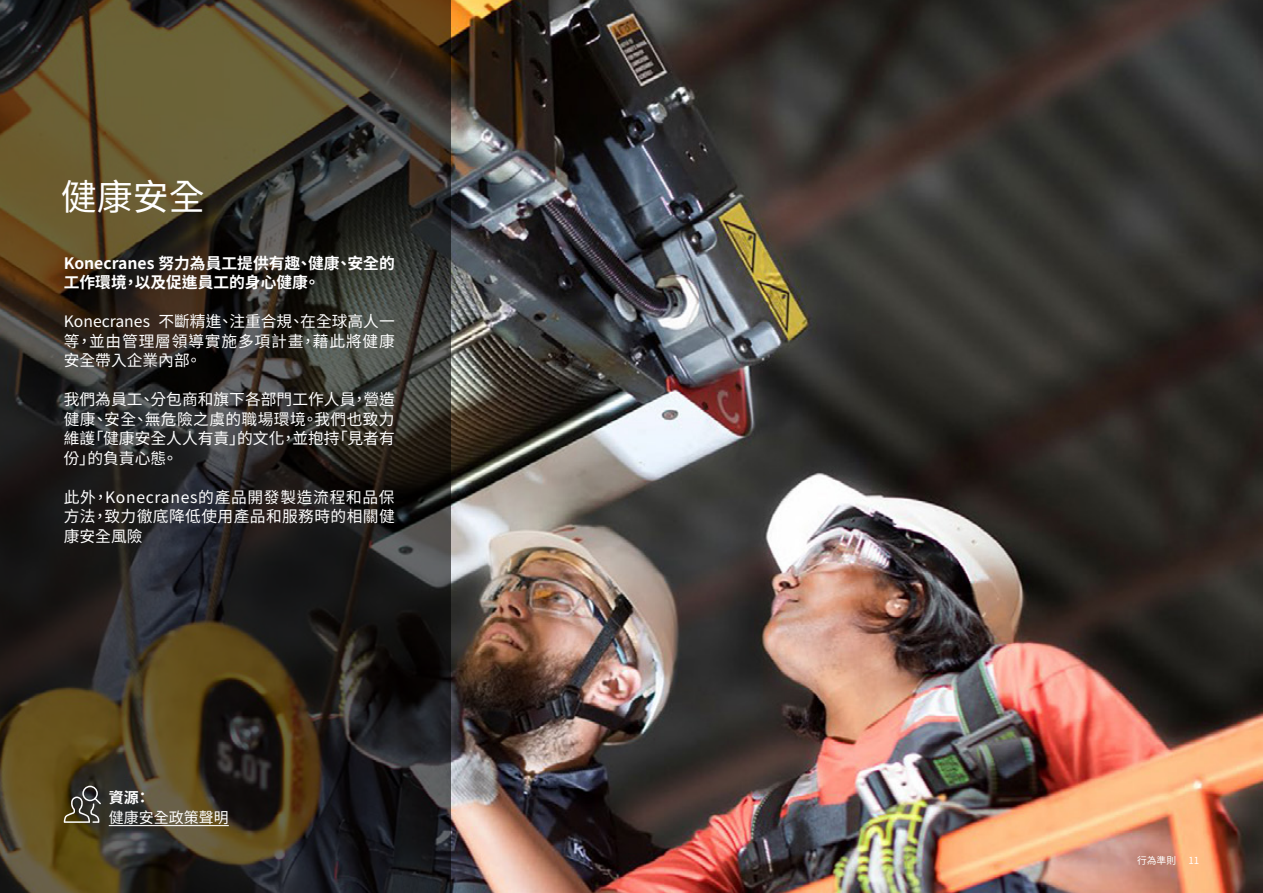
<style>
.page{position:relative;width:1263px;height:893px;background:#fff}
.page>*{position:absolute;margin:0;border:0;box-sizing:border-box;transform-origin:0 0}
.t1{font:36px "Noto Sans CJ Ktc";color:#fff}
.t2{font:15.75px/19.5px "Noto Sans CJ Ktc";letter-spacing:.025em;color:#fff;text-align:justify}
.t3{font:700 15.75px/19.5px "Noto Sans CJ Ktc";color:#fff}
.t4{font:15px "Noto Sans CJ Ktc";color:#fff}
.t5{font:700 15px "Noto Sans CJ Ktc";color:#fff}
.t6{font:9.75px "Noto Sans CJ Ktc";color:#fff}
</style>
<div class="page">
<img style="left:451px;top:0;width:812px;height:893px">
<svg style="left:0;top:0;width:451px;height:893px;background:#373124"></svg>
<hr style="left:109px;top:825px;width:120px;height:1px;background:#fff">
<svg style="left:64px;top:786px;width:37px;height:37px"></svg>
<h1 class="t1" style="left:61px;top:177px;width:145px">健康安全</h1>
<p class="t3" style="left:64px;top:253px;width:332px">Konecranes 努力為員工提供有趣、健康、安全的工作環境，以及促進員工的身心健康。</p>
<p class="t2" style="left:64px;top:312px;width:333px">Konecranes 不斷精進、注重合規、在全球高人一等，並由管理層領導實施多項計畫，藉此將健康安全帶入企業內部。</p>
<p class="t2" style="left:64px;top:390px;width:333px">我們為員工、分包商和旗下各部門工作人員，營造健康、安全、無危險之虞的職場環境。我們也致力維護「健康安全人人有責」的文化，並抱持「見者有份」的負責心態。</p>
<p class="t2" style="left:64px;top:487px;width:333px">此外，Konecranes的產品開發製造流程和品保方法，致力徹底降低使用產品和服務時的相關健康安全風險</p>
<p class="t5" style="left:109px;top:789px;width:43px">資源：</p>
<p class="t4" style="left:109px;top:809px;width:121px">健康安全政策聲明</p>
<p class="t6" style="left:1137px;top:855px;width:40px">行為準則</p>
<p class="t6" style="left:1188px;top:855px;width:12px">11</p>
</div>
